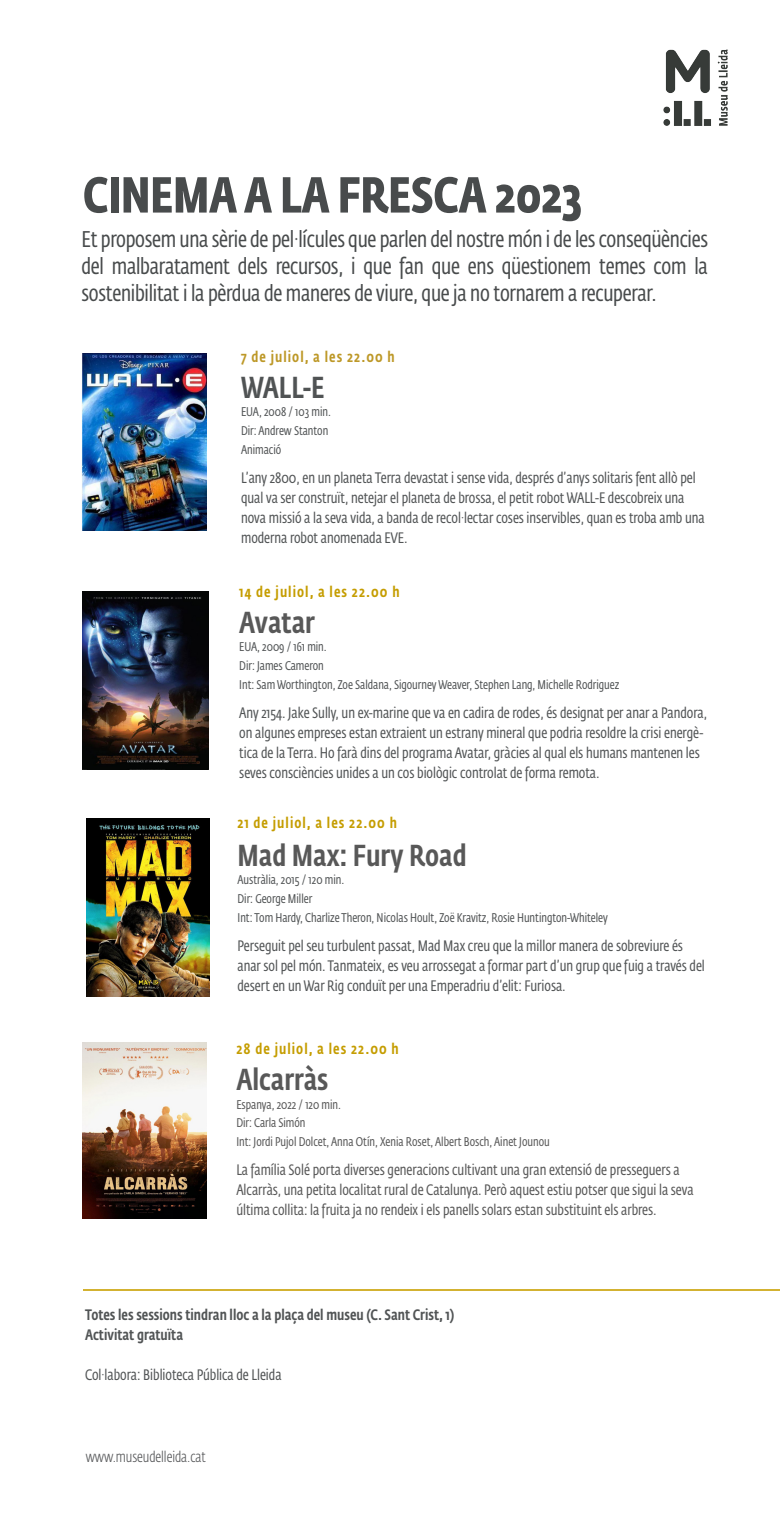
<style>
.page{position:relative;width:780px;height:1524px;background:#fff}
.page>*{position:absolute;margin:0;border:0;box-sizing:border-box;transform-origin:0 0}
.t1{font:700 50px "Fedra Sans Cond Std";letter-spacing:-.01em;color:#484b4c}
.t2{font:500 30px "Fedra Sans Cond Std";color:#585858}
.t3{font:500 30px "Fedra Sans Cond Std";color:#505354}
.t4{font:22.5px/27px "Fedra Sans Cond Std";letter-spacing:-.01em;color:#484b4c;text-align:justify}
.t5{font:15px/20px "Fedra Sans Cond Std";color:#515455}
.t6{font:15px/20px "Fedra Sans Cond Std";color:#585858}
.t7{font:500 15px "Fedra Sans Cond Std";color:#515455}
.t8{font:500 15px "Fedra Sans Cond Std";letter-spacing:.07em;color:#c59d01}
.t9{font:300 15px "Fedra Sans Cond Std";color:#57585a}
.t10{font:500 15px "Fedra Sans Cond Std";letter-spacing:.07em;color:#bd9827}
.t11{font:12.5px "Fedra Sans Cond Std";color:#515455}
.t12{font:12.5px "Fedra Sans Cond Std";color:#585858}
</style>
<div class="page">
<img style="left:663px;top:49px;width:65px;height:77px">
<img style="left:81px;top:353px;width:125px;height:178px">
<img style="left:83px;top:592px;width:125px;height:177px">
<img style="left:86px;top:819px;width:123px;height:177px">
<img style="left:83px;top:1043px;width:124px;height:175px">
<hr style="left:83px;top:1289px;width:697px;height:1px;background:#d3b231">
<p class="t1" style="left:83px;top:164px;width:500px">CINEMA A LA FRESCA 2023</p>
<p class="t4" style="left:81px;top:226px;width:628px">Et proposem una sèrie de pel·lícules que parlen del nostre món i de les conseqüències del malbaratament dels recursos, i que fan que ens qüestionem temes com la sostenibilitat i la pèrdua de maneres de viure, que ja no tornarem a recuperar.</p>
<p class="t10" style="left:241px;top:347px;width:155px">7 de juliol, a les 22.00 h</p>
<p class="t3" style="left:241px;top:369px;width:85px">WALL-E</p>
<p class="t11" style="left:241px;top:404px;width:91px">EUA, 2008 / 103 min.</p>
<p class="t11" style="left:241px;top:423px;width:89px">Dir: Andrew Stanton</p>
<p class="t11" style="left:241px;top:442px;width:42px">Animació</p>
<p class="t5" style="left:241px;top:468px;width:465px">L’any 2800, en un planeta Terra devastat i sense vida, després d’anys solitaris fent allò pel qual va ser construït, netejar el planeta de brossa, el petit robot WALL-E descobreix una nova missió a la seva vida, a banda de recol·lectar coses inservibles, quan es troba amb una moderna robot anomenada EVE.</p>
<p class="t8" style="left:239px;top:582px;width:162px">14 de juliol, a les 22.00 h</p>
<p class="t2" style="left:239px;top:604px;width:77px">Avatar</p>
<p class="t11" style="left:239px;top:640px;width:89px">EUA, 2009 / 161 min.</p>
<p class="t11" style="left:239px;top:658px;width:86px">Dir: James Cameron</p>
<p class="t11" style="left:239px;top:677px;width:381px">Int: Sam Worthington, Zoe Saldana, Sigourney Weaver, Stephen Lang, Michelle Rodriguez</p>
<p class="t5" style="left:239px;top:703px;width:469px">Any 2154. Jake Sully, un ex-marine que va en cadira de rodes, és designat per anar a Pandora, on algunes empreses estan extraient un estrany mineral que podria resoldre la crisi energè&shy;tica de la Terra. Ho farà dins del programa Avatar, gràcies al qual els humans mantenen les seves consciències unides a un cos biològic controlat de forma remota.</p>
<p class="t8" style="left:237px;top:814px;width:161px">21 de juliol, a les 22.00 h</p>
<p class="t2" style="left:237px;top:837px;width:231px">Mad Max: Fury Road</p>
<p class="t11" style="left:237px;top:872px;width:108px">Austràlia, 2015 / 120 min.</p>
<p class="t11" style="left:237px;top:891px;width:76px">Dir: George Miller</p>
<p class="t11" style="left:237px;top:910px;width:372px">Int: Tom Hardy, Charlize Theron, Nicolas Hoult, Zoë Kravitz, Rosie Huntington-Whiteley</p>
<p class="t5" style="left:237px;top:935px;width:469px">Perseguit pel seu turbulent passat, Mad Max creu que la millor manera de sobreviure és anar sol pel món. Tanmateix, es veu arrossegat a formar part d’un grup que fuig a través del desert en un War Rig conduït per una Emperadriu d’elit: Furiosa.</p>
<p class="t8" style="left:236px;top:1039px;width:164px">28 de juliol, a les 22.00 h</p>
<p class="t2" style="left:236px;top:1061px;width:93px">Alcarràs</p>
<p class="t12" style="left:236px;top:1097px;width:106px">Espanya, 2022 / 120 min.</p>
<p class="t12" style="left:236px;top:1115px;width:71px">Dir: Carla Simón</p>
<p class="t12" style="left:236px;top:1134px;width:315px">Int: Jordi Pujol Dolcet, Anna Otín, Xenia Roset, Albert Bosch, Ainet Jounou</p>
<p class="t6" style="left:236px;top:1160px;width:459px">La família Solé porta diverses generacions cultivant una gran extensió de presseguers a<br>Alcarràs, una petita localitat rural de Catalunya. Però aquest estiu potser que sigui la seva última collita: la fruita ja no rendeix i els panells solars estan substituint els arbres.</p>
<p class="t7" style="left:85px;top:1305px;width:371px">Totes les sessions tindran lloc a la plaça del museu (C. Sant Crist, 1)</p>
<p class="t7" style="left:85px;top:1325px;width:99px">Activitat gratuïta</p>
<p class="t5" style="left:85px;top:1364px;width:198px">Col·labora: Biblioteca Pública de Lleida</p>
<p class="t9" style="left:86px;top:1448px;width:122px">www.museudelleida.cat</p>
</div>
